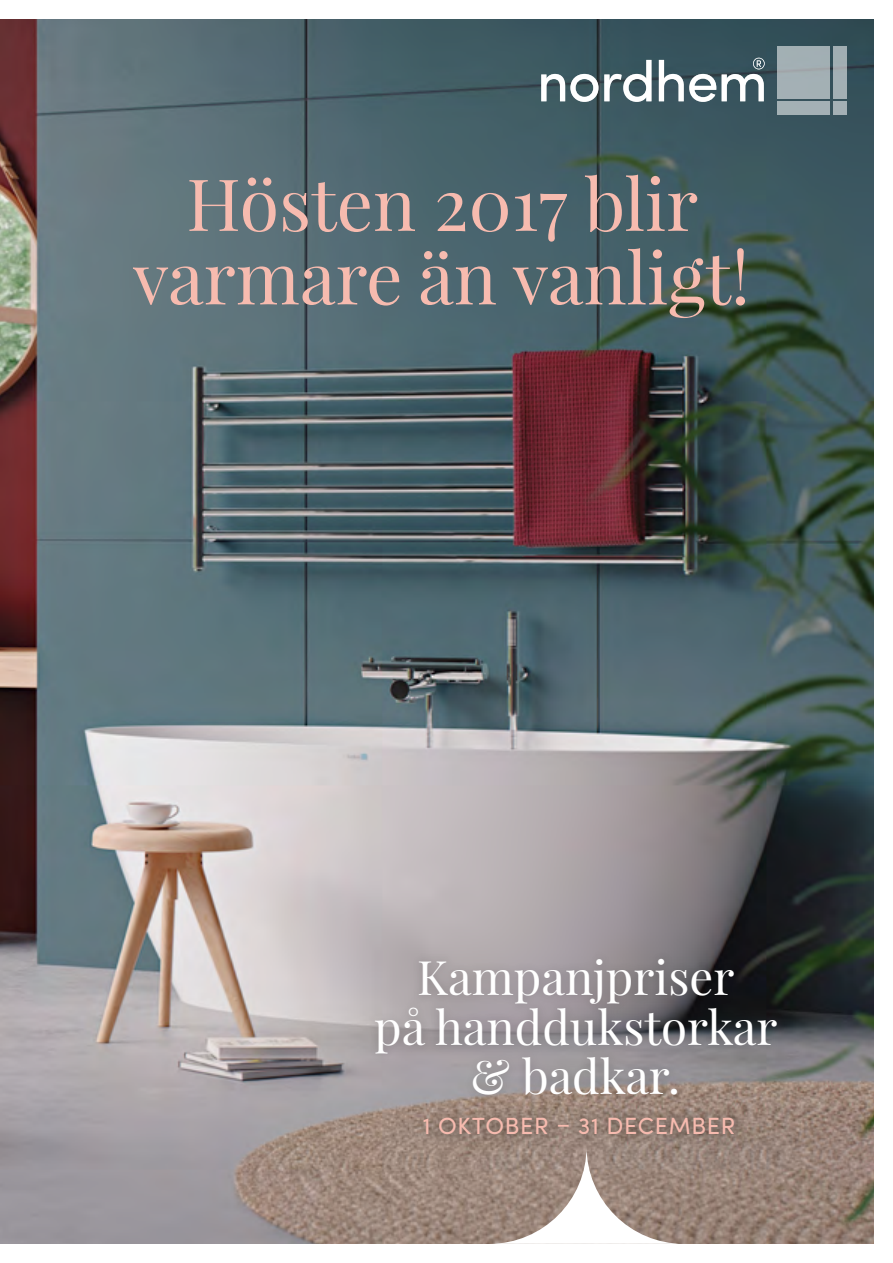
<style>
.page{position:relative;width:893px;height:1263px;background:#fff}
.page>*{position:absolute;margin:0;border:0;box-sizing:border-box;transform-origin:0 0}
.t1{font:72px/73.5px "Playfair Display";color:#f7bbaf;text-align:center}
.t2{font:47.4px/49.5px "Playfair Display";color:#fff;text-align:center}
.t3{font:23.55px "Sofia Pro";letter-spacing:.03em;color:#f7bbaf}
</style>
<div class="page">
<img style="left:0;top:19px;width:874px;height:1225px">
<div style="left:833px;top:46px;width:14px;height:52px;background:#a2afb4"></div>
<div style="left:778px;top:46px;width:52px;height:52px;background:#a3b0b4"></div>
<div style="left:778px;top:101px;width:52px;height:14px;background:#a4b0b5"></div>
<div style="left:833px;top:101px;width:14px;height:14px;background:#a4b0b5"></div>
<svg style="left:541px;top:74px;width:57px;height:28px"></svg>
<svg style="left:604px;top:60px;width:47px;height:42px"></svg>
<svg style="left:659px;top:60px;width:57px;height:42px"></svg>
<svg style="left:722px;top:58px;width:43px;height:43px"></svg>
<div style="left:367px;top:951px;width:420px;height:153px;background:#000;opacity:.17"></div>
<div style="left:411px;top:1104px;width:337px;height:44px;background:#000;opacity:.5"></div>
<svg style="left:489px;top:1146px;width:195px;height:98px"></svg>
<h1 class="t1" style="left:133px;top:167px;width:618px">Hösten 2017 blir varmare än vanligt!</h1>
<p class="t2" style="left:374px;top:952px;width:405px">Kampanjpriser<br>på handdukstorkar &amp; badkar.</p>
<p class="t3" style="left:423px;top:1108px;width:314px">1 OKTOBER – 31 DECEMBER</p>
</div>
